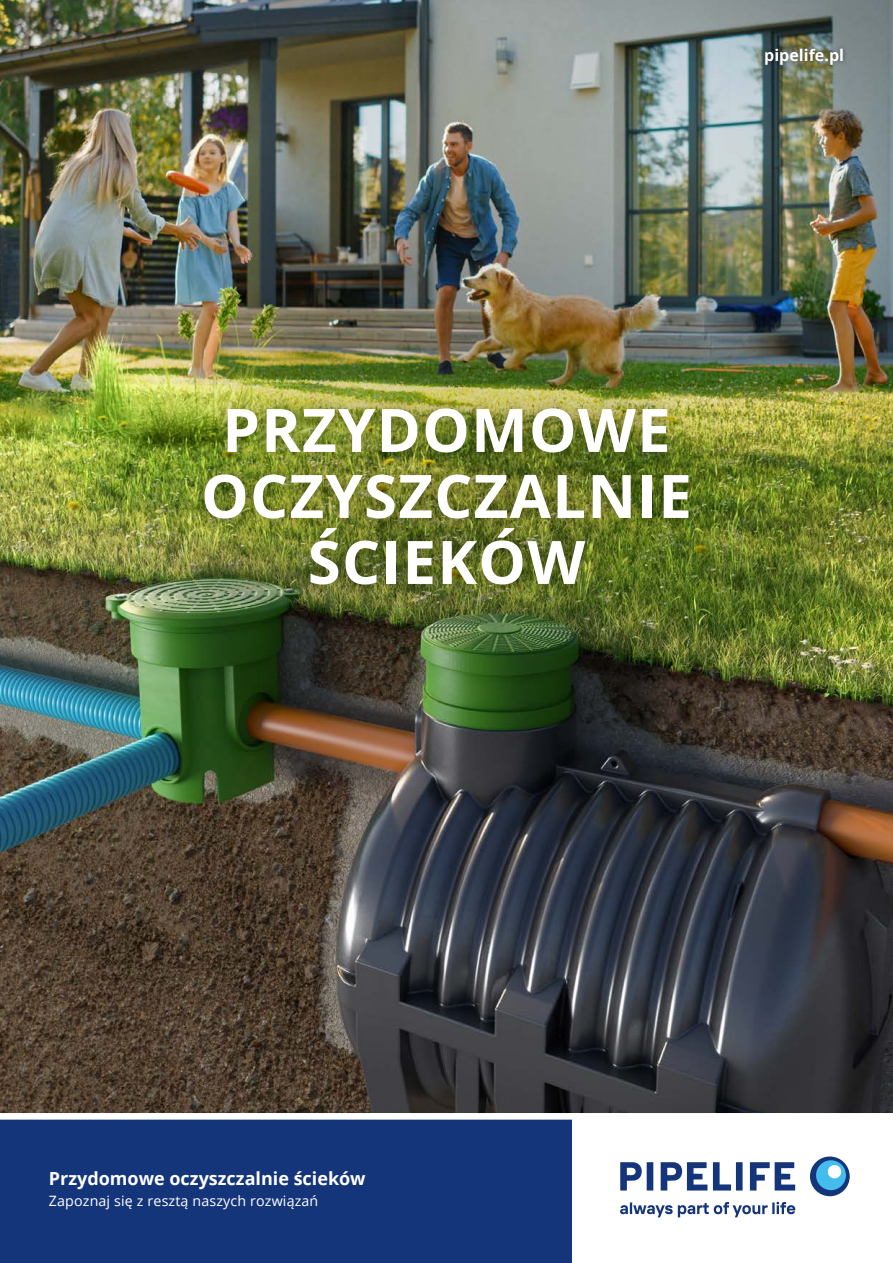
<style>
.page{position:relative;width:893px;height:1263px;background:#fff}
.page>*{position:absolute;margin:0;border:0;box-sizing:border-box;transform-origin:0 0}
.t1{font:700 60px/66px "Open Sans";letter-spacing:.02em;color:#fff;text-align:center}
.t2{font:700 18px "Open Sans";color:#fff}
.t3{font:700 16.05px "Open Sans";color:#fff}
.t4{font:14.25px "Open Sans";letter-spacing:.01em;color:#fff}
</style>
<div class="page">
<img style="left:0;top:0;width:893px;height:1113px">
<div style="left:0;top:1119px;width:571px;height:144px;background:#15357b"></div>
<img style="left:85px;top:156px;width:723px;height:678px;border-radius:50%">
<div style="left:189px;top:394px;width:515px;height:205px;background:#000;opacity:.4"></div>
<svg style="left:620px;top:1156px;width:230px;height:61px"></svg>
<div style="left:816px;top:1160px;width:30px;height:30px;background:#44bdee;border-radius:50%"></div>
<div style="left:828px;top:1165px;width:13px;height:13px;background:#fff;border-radius:50%"></div>
<div style="left:760px;top:44px;width:88px;height:26px;background:#000;opacity:.4"></div>
<p class="t3" style="left:764px;top:44px;width:81px">pipelife.pl</p>
<h1 class="t1" style="left:201px;top:396px;width:492px">PRZYDOMOWE<br>OCZYSZCZALNIE<br>ŚCIEKÓW</h1>
<p class="t2" style="left:49px;top:1165px;width:318px">Przydomowe oczyszczalnie ścieków</p>
<p class="t4" style="left:49px;top:1190px;width:271px">Zapoznaj się z resztą naszych rozwiązań</p>
</div>
